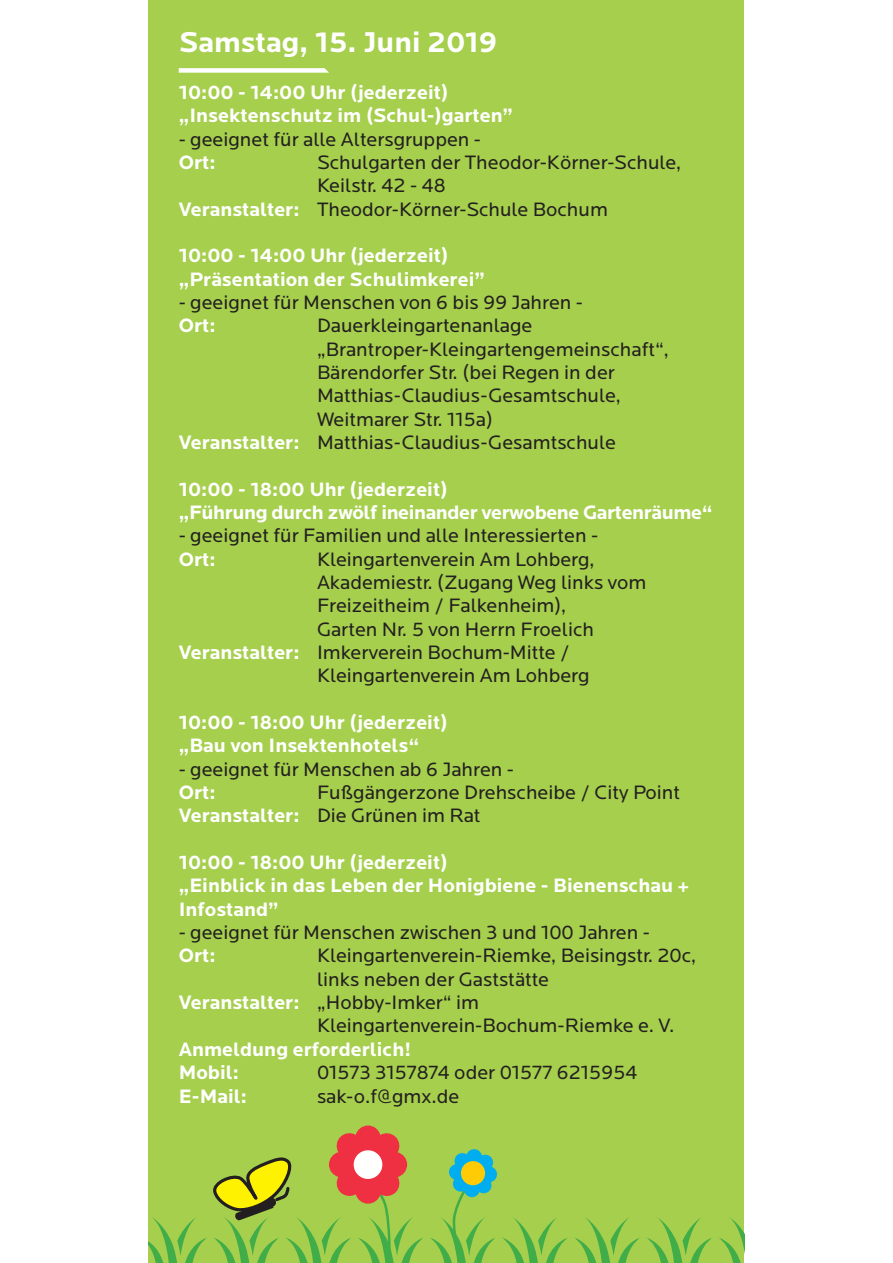
<style>
.page{position:relative;width:893px;height:1263px;background:#fff}
.page>*{position:absolute;margin:0;border:0;box-sizing:border-box;transform-origin:0 0}
.t1{font:700 29.7px "Locator";color:#fff}
.t2{font:20.1px/23.4px "Locator";color:#231f20}
.t3{font:700 20.1px/23.4px "Locator";color:#fff}
.t4{font:700 20.1px/23.4px "Locator";letter-spacing:-.02em;color:#fff}
.s1{font-weight:700;color:#fff}
</style>
<div class="page">
<div style="left:149px;top:0;width:595px;height:1263px;background:#a5cf4c"></div>
<svg style="left:719px;top:1217px;width:25px;height:46px"></svg>
<svg style="left:647px;top:1217px;width:65px;height:46px"></svg>
<svg style="left:574px;top:1217px;width:66px;height:46px"></svg>
<svg style="left:149px;top:1217px;width:58px;height:46px"></svg>
<svg style="left:213px;top:1126px;width:210px;height:137px"></svg>
<div style="left:354px;top:1150px;width:28px;height:29px;background:#fff;border-radius:50%"></div>
<svg style="left:430px;top:1149px;width:138px;height:114px"></svg>
<svg style="left:179px;top:68px;width:150px;height:5px"></svg>
<h1 class="t1" style="left:179px;top:33px;width:320px">Samstag, 15. Juni 2019</h1>
<p class="t3" style="left:179px;top:82px;width:336px">10:00 - 14:00 Uhr (jederzeit) „Insektenschutz im (Schul-)garten”</p>
<p class="t2" style="left:179px;top:129px;width:304px">- geeignet für alle Altersgruppen -</p>
<p class="t3" style="left:179px;top:152px;width:38px">Ort:</p>
<p class="t2" style="left:317px;top:152px;width:366px">Schulgarten der Theodor-Körner-Schule,</p>
<p class="t2" style="left:317px;top:176px;width:130px">Keilstr. 42 - 48</p>
<p class="t2" style="left:179px;top:199px;width:431px"><span class="s1">Veranstalter:</span> Theodor-Körner-Schule Bochum</p>
<p class="t3" style="left:179px;top:246px;width:308px">10:00 - 14:00 Uhr (jederzeit) „Präsentation der Schulimkerei”</p>
<p class="t2" style="left:179px;top:292px;width:406px">- geeignet für Menschen von 6 bis 99 Jahren -</p>
<p class="t3" style="left:179px;top:316px;width:38px">Ort:</p>
<p class="t2" style="left:317px;top:316px;width:217px">Dauerkleingartenanlage</p>
<p class="t2" style="left:317px;top:339px;width:353px">„Brantroper-Kleingartengemeinschaft“,</p>
<p class="t2" style="left:317px;top:362px;width:299px">Bärendorfer Str. (bei Regen in der</p>
<p class="t2" style="left:317px;top:386px;width:305px">Matthias-Claudius-Gesamtschule,</p>
<p class="t2" style="left:317px;top:409px;width:177px">Weitmarer Str. 115a)</p>
<p class="t2" style="left:179px;top:432px;width:439px"><span class="s1">Veranstalter:</span> Matthias-Claudius-Gesamtschule</p>
<p class="t4" style="left:179px;top:479px;width:535px">10:00 - 18:00 Uhr (jederzeit)<br>„Führung durch zwölf ineinander verwobene Gartenräume“</p>
<p class="t2" style="left:179px;top:526px;width:421px">- geeignet für Familien und alle Interessierten -</p>
<p class="t3" style="left:179px;top:549px;width:38px">Ort:</p>
<p class="t2" style="left:317px;top:549px;width:279px">Kleingartenverein Am Lohberg,</p>
<p class="t2" style="left:317px;top:573px;width:331px">Akademiestr. (Zugang Weg links vom</p>
<p class="t2" style="left:317px;top:596px;width:251px">Freizeitheim / Falkenheim),</p>
<p class="t2" style="left:317px;top:619px;width:278px">Garten Nr. 5 von Herrn Froelich</p>
<p class="t2" style="left:179px;top:643px;width:393px"><span class="s1">Veranstalter:</span> Imkerverein Bochum-Mitte /</p>
<p class="t2" style="left:317px;top:666px;width:274px">Kleingartenverein Am Lohberg</p>
<p class="t3" style="left:179px;top:713px;width:271px">10:00 - 18:00 Uhr (jederzeit) „Bau von Insektenhotels“</p>
<p class="t2" style="left:179px;top:759px;width:337px">- geeignet für Menschen ab 6 Jahren -</p>
<p class="t3" style="left:179px;top:783px;width:38px">Ort:</p>
<p class="t2" style="left:179px;top:783px;width:503px;text-indent:138px">Fußgängerzone Drehscheibe / City Point<br><span class="s1">Veranstalter:</span> Die Grünen im Rat</p>
<p class="t3" style="left:179px;top:853px;width:512px">10:00 - 18:00 Uhr (jederzeit)<br>„Einblick in das Leben der Honigbiene - Bienenschau +<br>Infostand”</p>
<p class="t2" style="left:179px;top:923px;width:473px">- geeignet für Menschen zwischen 3 und 100 Jahren -</p>
<p class="t3" style="left:179px;top:946px;width:38px">Ort:</p>
<p class="t2" style="left:317px;top:946px;width:381px">Kleingartenverein-Riemke, Beisingstr. 20c,</p>
<p class="t2" style="left:317px;top:969px;width:234px">links neben der Gaststätte</p>
<p class="t2" style="left:179px;top:993px;width:302px"><span class="s1">Veranstalter:</span> „Hobby-Imker“ im</p>
<p class="t2" style="left:317px;top:1016px;width:359px">Kleingartenverein-Bochum-Riemke e. V.</p>
<p class="t3" style="left:179px;top:1039px;width:234px">Anmeldung erforderlich!<br>Mobil:</p>
<p class="t2" style="left:317px;top:1063px;width:322px">01573 3157874 oder 01577 6215954</p>
<p class="t3" style="left:179px;top:1086px;width:70px">E-Mail:</p>
<p class="t2" style="left:317px;top:1086px;width:144px">sak-o.f@gmx.de</p>
</div>
